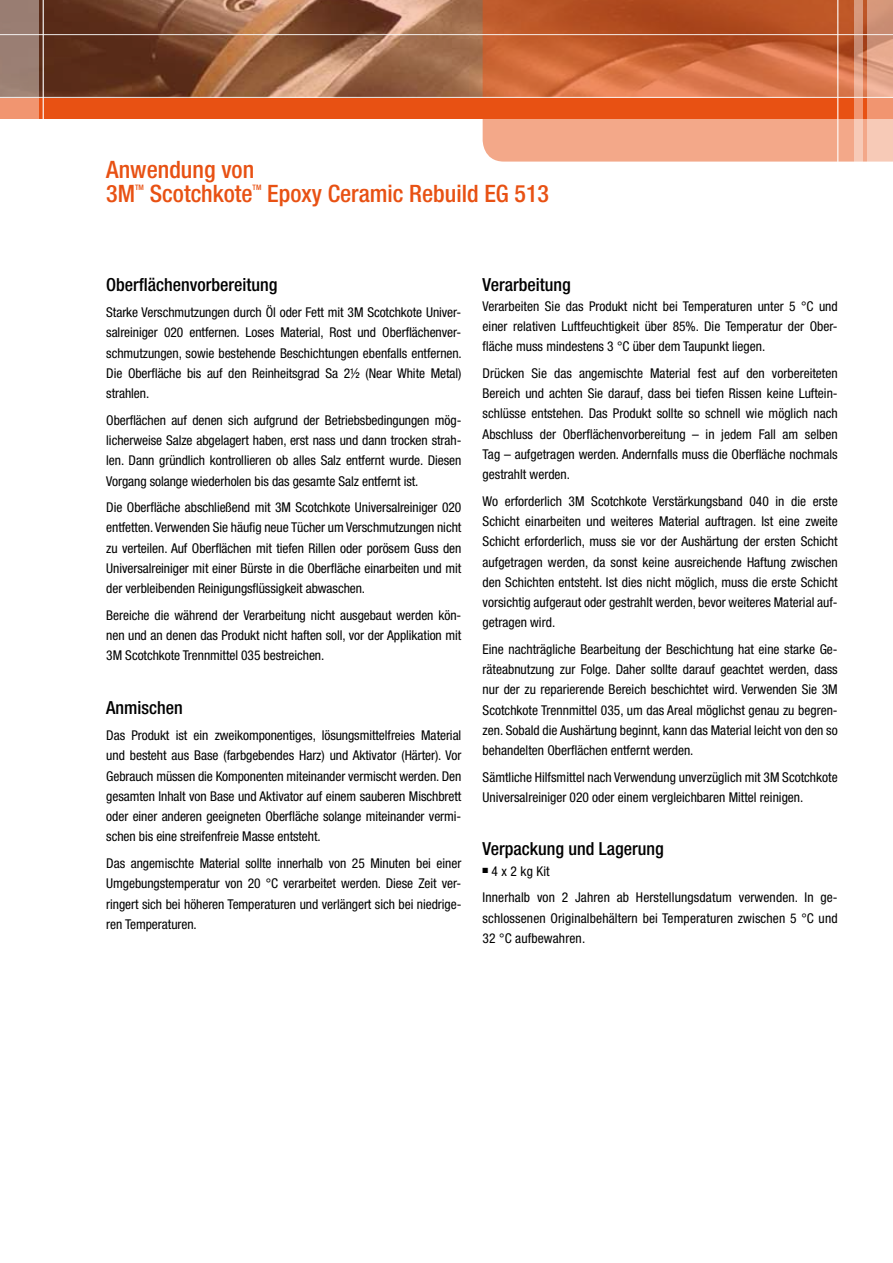
<style>
.page{position:relative;width:893px;height:1263px;background:#fff}
.page>*{position:absolute;margin:0;border:0;box-sizing:border-box;transform-origin:0 0}
.t1{font:500 condensed 24px/24px "Helvetica Neue";color:#e85113}
.t2{font:500 condensed 18px "Helvetica Neue";color:#000}
.t3{font:condensed 13.5px/20.2px "Helvetica Neue";color:#000;text-align:justify}
.t4{font:500 condensed 7.5px "Helvetica Neue";color:#e85113}
</style>
<div class="page">
<div style="left:0;top:21px;width:893px;height:98px;background:#e85113"></div>
<img style="left:38px;top:0;width:445px;height:97px">
<svg style="left:483px;top:0;width:384px;height:162px;background:#d77347"></svg>
<svg style="left:855px;top:0;width:8px;height:162px"></svg>
<svg style="left:867px;top:0;width:26px;height:162px;background:#e5a98f"></svg>
<svg style="left:0;top:0;width:38px;height:119px;background:#aa8272"></svg>
<hr style="left:0;top:34px;width:893px;height:1px;background:#fff">
<hr style="left:0;top:97px;width:893px;height:1px;background:#fff">
<hr style="left:837px;top:0;width:1px;height:166px;background:#fff">
<hr style="left:43px;top:0;width:1px;height:123px;background:#fff">
<h1 class="t1" style="left:106px;top:157px;width:149px">Anwendung von<br>3M</h1>
<p class="t4" style="left:135px;top:183px;width:10px">TM</p>
<h1 class="t1" style="left:150px;top:181px;width:104px">Scotchkote</h1>
<p class="t4" style="left:253px;top:183px;width:10px">TM</p>
<h1 class="t1" style="left:267px;top:181px;width:283px">Epoxy Ceramic Rebuild EG 513</h1>
<h2 class="t2" style="left:106px;top:273px;width:173px">Oberflächenvorbereitung</h2>
<p class="t3" style="left:106px;top:302px;width:357px">Starke Verschmutzungen durch Öl oder Fett mit 3M Scotchkote Univer&shy;salreiniger 020 entfernen. Loses Material, Rost und Oberflächenver&shy;schmutzungen, sowie bestehende Beschichtungen ebenfalls entfernen.<br>Die Oberfläche bis auf den Reinheitsgrad Sa 2½ (Near White Metal) strahlen.</p>
<p class="t3" style="left:106px;top:410px;width:357px">Oberflächen auf denen sich aufgrund der Betriebsbedingungen mög&shy;licherweise Salze abgelagert haben, erst nass und dann trocken strah&shy;len. Dann gründlich kontrollieren ob alles Salz entfernt wurde. Diesen Vorgang solange wiederholen bis das gesamte Salz entfernt ist.</p>
<p class="t3" style="left:106px;top:497px;width:357px">Die Oberfläche abschließend mit 3M Scotchkote Universalreiniger 020 entfetten. Verwenden Sie häufig neue Tücher um Verschmutzungen nicht zu verteilen. Auf Oberflächen mit tiefen Rillen oder porösem Guss den Universalreiniger mit einer Bürste in die Oberfläche einarbeiten und mit der verbleibenden Reinigungsflüssigkeit abwaschen.</p>
<p class="t3" style="left:106px;top:605px;width:357px">Bereiche die während der Verarbeitung nicht ausgebaut werden kön&shy;nen und an denen das Produkt nicht haften soll, vor der Applikation mit 3M Scotchkote Trennmittel 035 bestreichen.</p>
<h2 class="t2" style="left:106px;top:696px;width:78px">Anmischen</h2>
<p class="t3" style="left:106px;top:725px;width:357px">Das Produkt ist ein zweikomponentiges, lösungsmittelfreies Material und besteht aus Base (farbgebendes Harz) und Aktivator (Härter). Vor Gebrauch müssen die Komponenten miteinander vermischt werden. Den gesamten Inhalt von Base und Aktivator auf einem sauberen Mischbrett oder einer anderen geeigneten Oberfläche solange miteinander vermi&shy;schen bis eine streifenfreie Masse entsteht.</p>
<p class="t3" style="left:106px;top:853px;width:357px">Das angemischte Material sollte innerhalb von 25 Minuten bei einer Umgebungstemperatur von 20 °C verarbeitet werden. Diese Zeit ver&shy;ringert sich bei höheren Temperaturen und verlängert sich bei niedrige&shy;ren Temperaturen.</p>
<h2 class="t2" style="left:483px;top:273px;width:90px">Verarbeitung</h2>
<p class="t3" style="left:483px;top:296px;width:357px">Verarbeiten Sie das Produkt nicht bei Temperaturen unter 5 °C und einer relativen Luftfeuchtigkeit über 85%. Die Temperatur der Ober&shy;fläche muss mindestens 3 °C über dem Taupunkt liegen.</p>
<p class="t3" style="left:483px;top:363px;width:357px">Drücken Sie das angemischte Material fest auf den vorbereiteten Bereich und achten Sie darauf, dass bei tiefen Rissen keine Luftein&shy;schlüsse entstehen. Das Produkt sollte so schnell wie möglich nach Abschluss der Oberflächenvorbereitung – in jedem Fall am selben Tag – aufgetragen werden. Andernfalls muss die Oberfläche nochmals gestrahlt werden.</p>
<p class="t3" style="left:483px;top:491px;width:357px">Wo erforderlich 3M Scotchkote Verstärkungsband 040 in die erste Schicht einarbeiten und weiteres Material auftragen. Ist eine zweite Schicht erforderlich, muss sie vor der Aushärtung der ersten Schicht aufgetragen werden, da sonst keine ausreichende Haftung zwischen den Schichten entsteht. Ist dies nicht möglich, muss die erste Schicht vorsichtig aufgeraut oder gestrahlt werden, bevor weiteres Material auf&shy;getragen wird.</p>
<p class="t3" style="left:483px;top:639px;width:357px">Eine nachträgliche Bearbeitung der Beschichtung hat eine starke Ge&shy;räteabnutzung zur Folge. Daher sollte darauf geachtet werden, dass nur der zu reparierende Bereich beschichtet wird. Verwenden Sie 3M Scotchkote Trennmittel 035, um das Areal möglichst genau zu begren&shy;zen. Sobald die Aushärtung beginnt, kann das Material leicht von den so behandelten Oberflächen entfernt werden.</p>
<p class="t3" style="left:483px;top:767px;width:357px">Sämtliche Hilfsmittel nach Verwendung unverzüglich mit 3M Scotchkote<br>Universalreiniger 020 oder einem vergleichbaren Mittel reinigen.</p>
<h2 class="t2" style="left:483px;top:838px;width:183px">Verpackung und Lagerung</h2>
<p class="t3" style="left:483px;top:857px;width:356px;line-height:26.5px">■ 4 x 2 kg Kit<br>Innerhalb von 2 Jahren ab Herstellungsdatum verwenden. In ge-</p>
<p class="t3" style="left:483px;top:907px;width:357px">schlossenen Originalbehältern bei Temperaturen zwischen 5 °C und<br>32 °C aufbewahren.</p>
</div>
